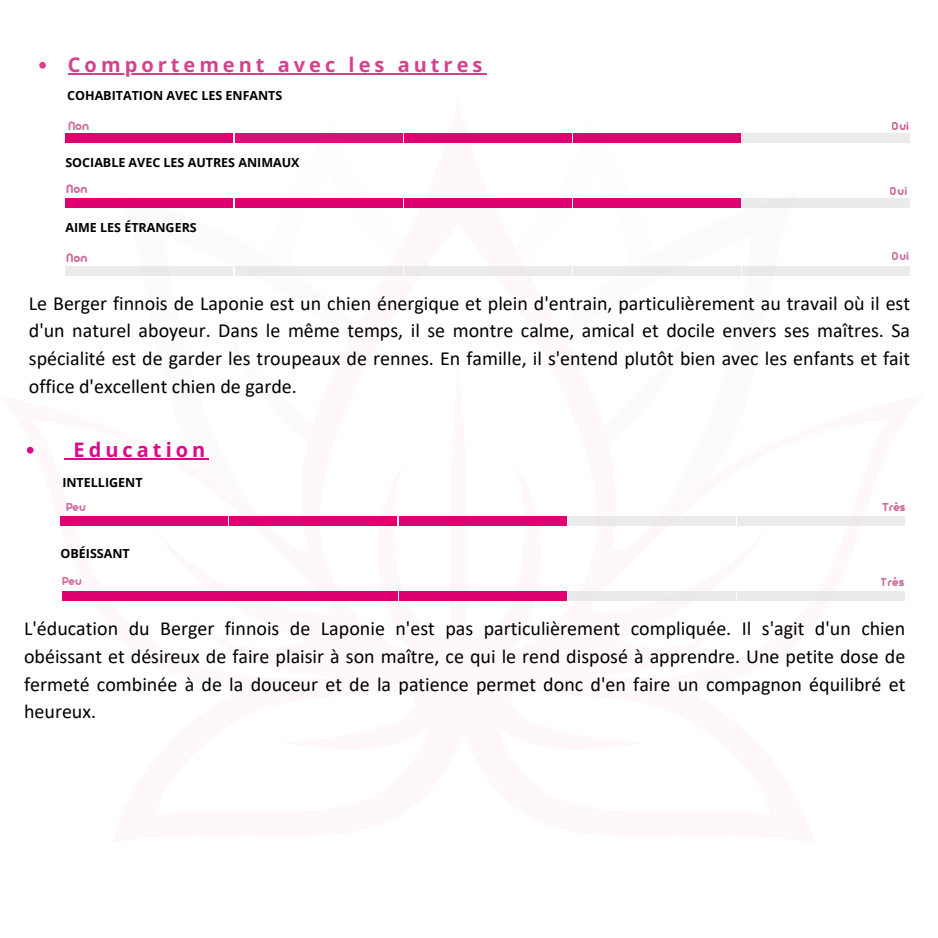
<style>
.page{position:relative;width:938px;height:938px;background:#fff}
.page>*{position:absolute;margin:0;border:0;box-sizing:border-box;transform-origin:0 0}
.t1{font:20px/27.8px "Calibri";color:#000;text-align:justify}
.t2{font:700 20px "Open Sans";letter-spacing:.2em;color:#d8408e}
.t3{font:700 20px "Open Sans";letter-spacing:.2em;color:#db098a}
.t4{font:700 13.25px "Arista Pro";color:#b71c69}
.t5{font:700 12.5px "Open Sans";color:#000}
.t6{font:700 12.5px "Arista Pro";color:#b71c69}
.t7{font:700 12.5px "Open Sans";color:#000002}
</style>
<div class="page">
<svg style="left:564px;top:516px;width:109px;height:85px"></svg>
<svg style="left:248px;top:525px;width:110px;height:1px"></svg>
<div style="left:449px;top:361px;width:18px;height:358px;background:#fef8fb;border-radius:50%"></div>
<svg style="left:377px;top:516px;width:164px;height:85px"></svg>
<svg style="left:39px;top:62px;width:7px;height:7px"></svg>
<hr style="left:68px;top:74px;width:418px;height:1px;background:#d8408e">
<div style="left:65px;top:133px;width:167px;height:10px;background:#de0071"></div>
<div style="left:235px;top:133px;width:167px;height:10px;background:#df0d78"></div>
<div style="left:404px;top:133px;width:167px;height:10px;background:#de0071"></div>
<div style="left:573px;top:133px;width:167px;height:10px;background:#de0071"></div>
<div style="left:742px;top:133px;width:167px;height:10px;background:#ebebeb"></div>
<div style="left:65px;top:198px;width:167px;height:10px;background:#de0071"></div>
<div style="left:235px;top:198px;width:167px;height:10px;background:#de0071"></div>
<div style="left:404px;top:198px;width:167px;height:10px;background:#de0071"></div>
<div style="left:65px;top:266px;width:167px;height:9px;background:#ebebeb"></div>
<div style="left:235px;top:266px;width:167px;height:9px;background:#ebebeb"></div>
<div style="left:404px;top:266px;width:167px;height:9px;background:#ebebeb"></div>
<div style="left:573px;top:266px;width:167px;height:9px;background:#ebebeb"></div>
<div style="left:742px;top:266px;width:167px;height:9px;background:#ebebeb"></div>
<div style="left:573px;top:198px;width:167px;height:10px;background:#de0071"></div>
<div style="left:742px;top:198px;width:167px;height:10px;background:#ebebeb"></div>
<svg style="left:27px;top:447px;width:7px;height:6px"></svg>
<svg style="left:64px;top:458px;width:10px;height:2px"></svg>
<hr style="left:74px;top:458px;width:135px;height:2px;background:#db098a">
<div style="left:61px;top:516px;width:167px;height:9px;background:#de0071"></div>
<div style="left:399px;top:516px;width:167px;height:9px;background:#de0071"></div>
<div style="left:229px;top:516px;width:167px;height:9px;background:#de0071"></div>
<div style="left:568px;top:516px;width:167px;height:9px;background:#ebebeb"></div>
<div style="left:737px;top:516px;width:167px;height:9px;background:#ebebeb"></div>
<div style="left:62px;top:591px;width:167px;height:10px;background:#de0071"></div>
<div style="left:230px;top:591px;width:167px;height:10px;background:#de0071"></div>
<div style="left:399px;top:591px;width:167px;height:10px;background:#de0071"></div>
<div style="left:568px;top:591px;width:167px;height:10px;background:#ebebeb"></div>
<div style="left:737px;top:591px;width:167px;height:10px;background:#ebebeb"></div>
<p class="t2" style="left:68px;top:51px;width:416px">Comportement avec les autres</p>
<h2 class="t5" style="left:67px;top:86px;width:217px">COHABITATION AVEC LES ENFANTS</h2>
<p class="t4" style="left:67px;top:121px;width:24px">Non</p>
<p class="t6" style="left:891px;top:122px;width:19px">Oui</p>
<p class="t5" style="left:65px;top:154px;width:235px">SOCIABLE AVEC LES AUTRES ANIMAUX</p>
<p class="t4" style="left:65px;top:184px;width:24px">Non</p>
<p class="t6" style="left:890px;top:187px;width:19px">Oui</p>
<p class="t5" style="left:65px;top:219px;width:133px">AIME LES ÉTRANGERS</p>
<p class="t4" style="left:65px;top:253px;width:24px">Non</p>
<p class="t6" style="left:891px;top:252px;width:19px">Oui</p>
<h2 class="t1" style="left:29px;top:291px;width:882px">Le Berger finnois de Laponie est un chien énergique et plein d'entrain, particulièrement au travail où il est d'un naturel aboyeur. Dans le même temps, il se montre calme, amical et docile envers ses maîtres. Sa spécialité est de garder les troupeaux de rennes. En famille, il s'entend plutôt bien avec les enfants et fait office d'excellent chien de garde.</h2>
<h2 class="t3" style="left:74px;top:435px;width:133px">Education</h2>
<p class="t5" style="left:62px;top:473px;width:82px">INTELLIGENT</p>
<p class="t6" style="left:65px;top:503px;width:22px">Peu</p>
<p class="t6" style="left:882px;top:503px;width:25px">Très</p>
<p class="t7" style="left:61px;top:544px;width:71px">OBÉISSANT</p>
<p class="t6" style="left:61px;top:576px;width:22px">Peu</p>
<p class="t6" style="left:880px;top:578px;width:25px">Très</p>
<p class="t1" style="left:24px;top:616px;width:882px">L'éducation du Berger finnois de Laponie n'est pas particulièrement compliquée. Il s'agit d'un chien obéissant et désireux de faire plaisir à son maître, ce qui le rend disposé à apprendre. Une petite dose de fermeté combinée à de la douceur et de la patience permet donc d'en faire un compagnon équilibré et heureux.</p>
</div>
